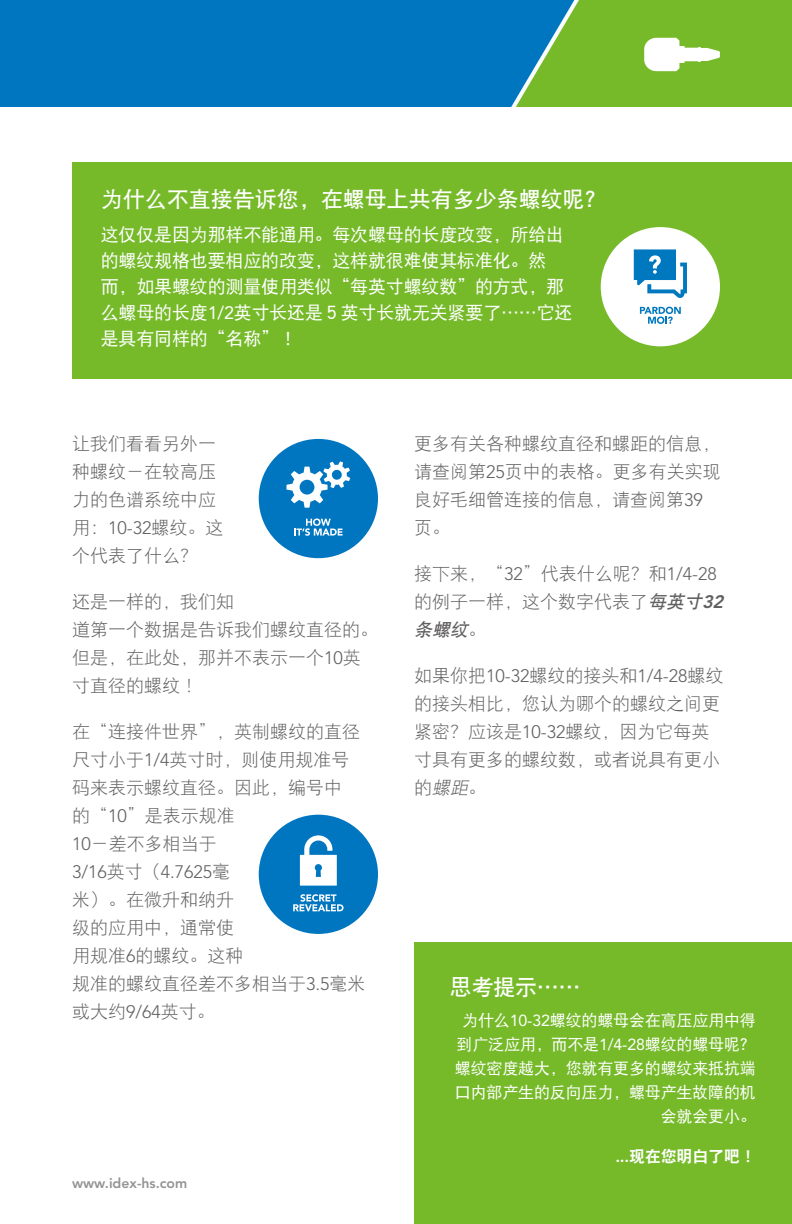
<style>
.page{position:relative;width:792px;height:1224px;background:#fff}
.page>*{position:absolute;margin:0;border:0;box-sizing:border-box;transform-origin:0 0}
.t1{font:22px "DFP Hei W7";color:#fff}
.t2{font:18px/28px "DFP Hei W3";color:#615f5f}
.t3{font:18px/26px "DFP Hei W5";letter-spacing:-.01em;color:#fff}
.t4{font:300 18px "Avenir LT Std";color:#615f5f}
.t5{font:italic 18px "DFP Hei W7";color:#615f5f}
.t6{font:16px/24px "DFP Hei W5";letter-spacing:-.01em;color:#fff;text-align:right}
.t7{font:16px "DFP Hei W9";letter-spacing:-.01em;color:#fff}
.t8{font:800 14px "Avenir LT Std";color:#949495}
.s1{font-family:"Avenir LT Std"}
.s2{font-family:"Avenir LT Std";font-weight:300}
.s3{font-family:"DFP Hei W3";font-weight:400}
.s4{font-family:"DFP Hei W7";font-style:italic}
.s5{font-family:"Avenir LT Std";font-weight:800;font-style:italic}
.s6{font-family:"DFP Hei W3";font-style:normal}
.s7{font-style:italic}
.s8{font-family:"Avenir LT Std";font-weight:800}
</style>
<div class="page">
<div style="left:0;top:0;width:792px;height:108px;background:#0076c0"></div>
<svg style="left:511px;top:0;width:281px;height:107px;background:#72b749"></svg>
<div style="left:0;top:107px;width:792px;height:123px;background:#fff"></div>
<div style="left:414px;top:942px;width:378px;height:282px;background:#76ba2a"></div>
<div style="left:72px;top:162px;width:720px;height:217px;background:#76ba2a"></div>
<div style="left:259px;top:439px;width:119px;height:119px;background:#0076c0;border-radius:50%"></div>
<svg style="left:294px;top:519px;width:49px;height:17px"></svg>
<svg style="left:286px;top:461px;width:64px;height:47px"></svg>
<div style="left:259px;top:815px;width:119px;height:119px;background:#0076c0;border-radius:50%"></div>
<svg style="left:293px;top:894px;width:51px;height:17px"></svg>
<svg style="left:300px;top:835px;width:37px;height:51px"></svg>
<div style="left:601px;top:227px;width:119px;height:119px;background:#fff;border-radius:50%"></div>
<svg style="left:640px;top:307px;width:41px;height:17px"></svg>
<svg style="left:634px;top:249px;width:53px;height:49px"></svg>
<p class="t1" style="left:101px;top:188px;width:507px">为什么不直接告诉您，在螺母上共有多少条螺纹呢？</p>
<p class="t3" style="left:101px;top:221px;width:473px">这仅仅是因为那样不能通用。每次螺母的长度改变，所给出的螺纹规格也要相应的改变，这样就很难使其标准化。然<br>而，如果螺纹的测量使用类似“每英寸螺纹数”的方式，那么螺母的长度<span class="s1">1/2</span>英寸长还是５英寸长就无关紧要了……它还是具有同样的“名称”！</p>
<p class="t2" style="left:72px;top:429px;width:153px">让我们看看另外一种螺纹－在较高压力的色谱系统中应用：<span class="s2">10-32</span>螺纹。这个代表了什么？</p>
<p class="t2" style="left:72px;top:587px;width:307px">还是一样的，我们知<br>道第一个数据是告诉我们螺纹直径的。但是，在此处，那并不表示一个<span class="s2">10</span>英寸直径的螺纹！</p>
<p class="t2" style="left:72px;top:717px;width:289px">在“连接件世界”，英制螺纹的直径尺寸小于<span class="s2">1/4</span>英寸时，则使用规准号码来表示螺纹直径。因此，编号中的“<span class="s2">10</span>”是表示规准<br><span class="s2">10</span>－差不多相当于</p>
<p class="t4" style="left:72px;top:861px;width:160px">3/16<span class="s3">英寸（</span>4.7625<span class="s3">毫</span></p>
<p class="t2" style="left:72px;top:885px;width:295px">米）。在微升和纳升<br>级的应用中，通常使<br>用规准<span class="s2">6</span>的螺纹。这种<br>规准的螺纹直径差不多相当于<span class="s2">3.5</span>毫米或大约<span class="s2">9/64</span>英寸。</p>
<p class="t8" style="left:72px;top:1175px;width:117px">www.idex-hs.com</p>
<p class="t2" style="left:414px;top:429px;width:308px">更多有关各种螺纹直径和螺距的信息，请查阅第<span class="s2">25</span>页中的表格。更多有关实现良好毛细管连接的信息，请查阅第<span class="s2">39</span>页。</p>
<p class="t2" style="left:414px;top:559px;width:315px">接下来，“<span class="s2">32</span>”代表什么呢？和<span class="s2">1/4-28</span>的例子一样，这个数字代表了<span class="s4">每英寸</span><span class="s5">32</span></p>
<p class="t5" style="left:414px;top:620px;width:73px">条螺纹<span class="s6">。</span></p>
<p class="t2" style="left:414px;top:661px;width:311px">如果你把<span class="s2">10-32</span>螺纹的接头和<span class="s2">1/4-28</span>螺纹的接头相比，您认为哪个的螺纹之间更紧密？应该是<span class="s2">10-32</span>螺纹，因为它每英寸具有更多的螺纹数，或者说具有更小的<span class="s7">螺距</span>。</p>
<p class="t1" style="left:450px;top:975px;width:132px">思考提示……</p>
<p class="t6" style="left:455px;top:1008px;width:303px">为什么<span class="s1">10-32</span>螺纹的螺母会在高压应用中得到广泛应用，而不是<span class="s1">1/4-28</span>螺纹的螺母呢？螺纹密度越大，您就有更多的螺纹来抵抗端口内部产生的反向压力，螺母产生故障的机会就会更小。</p>
<p class="t7" style="left:615px;top:1148px;width:142px"><span class="s8">...</span>现在您明白了吧！</p>
</div>
